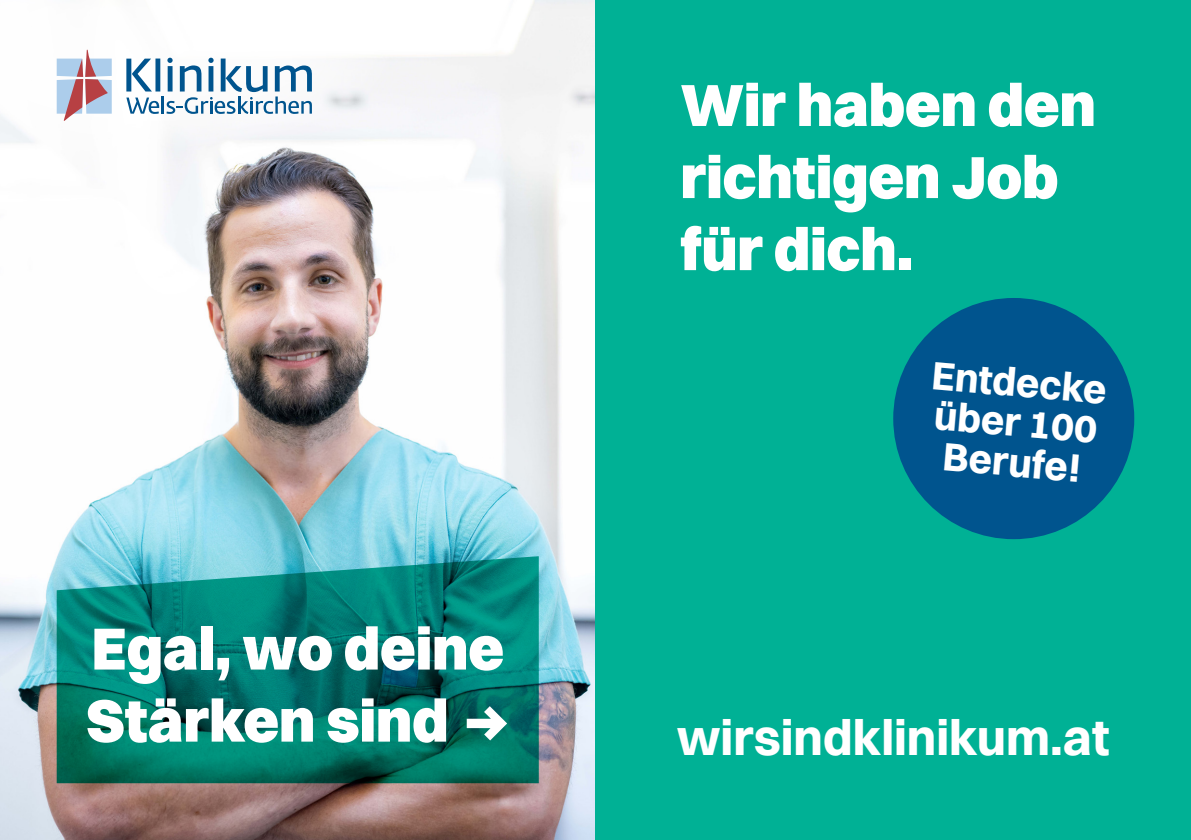
<style>
.page{position:relative;width:1191px;height:840px;background:#fff}
.page>*{position:absolute;margin:0;border:0;box-sizing:border-box;transform-origin:0 0}
.t1{font:900 60px/72px "Switzer";color:#fff}
.t2{font:700 50px "Switzer";color:#fff}
.t3{font:700 40px/40px "Switzer";color:#fff;text-align:center}
.s1{font-family:"Fedra Sans Std";font-weight:700}
</style>
<div class="page">
<img style="left:0;top:0;width:595px;height:839px">
<svg style="left:0;top:0;width:397px;height:151px"></svg>
<svg style="left:57px;top:50px;width:55px;height:71px"></svg>
<svg style="left:126px;top:58px;width:186px;height:56px"></svg>
<svg style="left:57px;top:556px;width:482px;height:226px"></svg>
<div style="left:595px;top:0;width:596px;height:839px;background:#00b195"></div>
<div style="left:893px;top:298px;width:241px;height:241px;background:#00548e;border-radius:50%"></div>
<p class="t1" style="left:86px;top:611px;width:424px">Egal, wo deine<br>Stärken sind <span class="s1">→</span></p>
<p class="t1" style="left:680px;top:68px;width:417px">Wir haben den richtigen Job für dich.</p>
<p class="t3" style="left:933px;top:354px;width:177px;rotate:5deg">Entdecke über 100<br>Berufe!</p>
<p class="t2" style="left:677px;top:706px;width:434px">wirsindklinikum.at</p>
</div>
